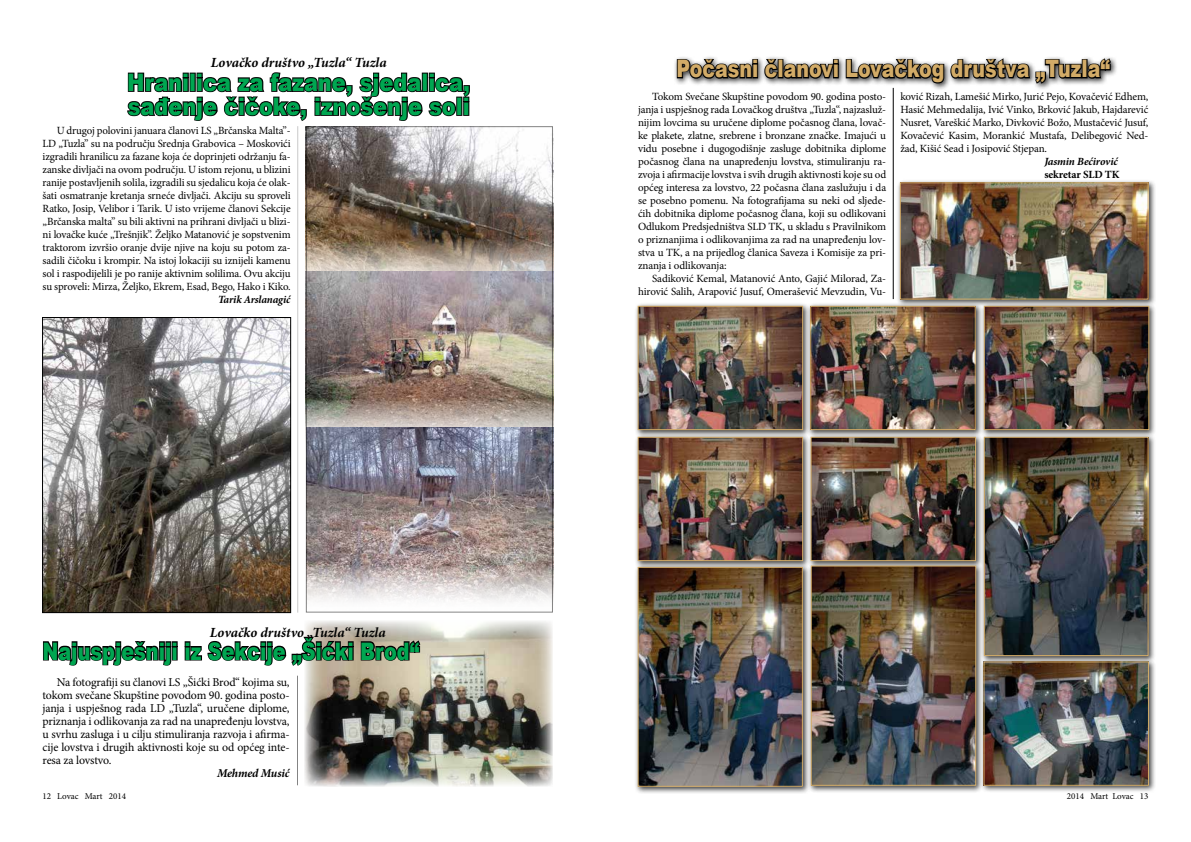
<style>
.page{position:relative;width:1191px;height:842px;background:#fff}
.page>*{position:absolute;margin:0;border:0;box-sizing:border-box;transform-origin:0 0}
.t1{font:900 24.1px/24px "Arial";color:#00a651;scale:.87 1}
.t2{font:900 24.1px "Arial";color:#d2ab67;scale:.79 1}
.t3{font:900 24.1px "Arial";color:#00a651;scale:.8 1}
.t4{font:italic 700 14px "Minion Pro";color:#000}
.t5{font:12px/13px "Minion Pro";letter-spacing:-.01em;color:#000;text-align:justify}
.t6{font:italic 700 12px "Minion Pro";letter-spacing:-.015em;color:#000}
.t7{font:11px/13px "Minion Pro";letter-spacing:-.01em;color:#000;text-align:justify}
.t8{font:italic 700 11px "Minion Pro";letter-spacing:-.015em;color:#000}
.t9{font:700 11px "Minion Pro";letter-spacing:-.01em;color:#000}
.t10{font:9px "Minion Pro";color:#000}
</style>
<div class="page">
<hr style="left:893px;top:88px;width:1px;height:211px;background:#000">
<div style="left:673px;top:55px;width:445px;height:36px;background:#000;opacity:.75"></div>
<svg style="left:676px;top:56px;width:436px;height:29px"></svg>
<svg style="left:127px;top:72px;width:343px;height:49px"></svg>
<hr style="left:297px;top:126px;width:1px;height:487px;background:#918f91">
<img style="left:305px;top:621px;width:248px;height:165px">
<svg style="left:43px;top:635px;width:378px;height:32px"></svg>
<img style="left:308px;top:128px;width:246px;height:143px">
<img style="left:44px;top:319px;width:245px;height:292px">
<div style="left:42px;top:317px;width:249px;height:296px;border:1px solid #000"></div>
<img style="left:308px;top:271px;width:246px;height:186px">
<img style="left:308px;top:427px;width:243px;height:175px">
<div style="left:634px;top:302px;width:176px;height:136px;background:#000;opacity:.75"></div>
<img style="left:639px;top:308px;width:162px;height:120px">
<div style="left:637px;top:306px;width:166px;height:124px;border:1px solid #d2ab67"></div>
<div style="left:806px;top:302px;width:177px;height:136px;background:#000;opacity:.75"></div>
<img style="left:812px;top:308px;width:161px;height:120px">
<div style="left:810px;top:306px;width:165px;height:124px;border:1px solid #d2ab67"></div>
<div style="left:980px;top:302px;width:176px;height:136px;background:#000;opacity:.75"></div>
<img style="left:985px;top:308px;width:162px;height:120px">
<div style="left:983px;top:306px;width:166px;height:124px;border:1px solid #d2ab67"></div>
<div style="left:634px;top:433px;width:176px;height:136px;background:#000;opacity:.75"></div>
<img style="left:639px;top:439px;width:162px;height:120px">
<div style="left:637px;top:437px;width:166px;height:124px;border:1px solid #d2ab67"></div>
<div style="left:807px;top:433px;width:176px;height:136px;background:#000;opacity:.75"></div>
<img style="left:812px;top:439px;width:162px;height:120px">
<div style="left:810px;top:437px;width:166px;height:124px;border:1px solid #d2ab67"></div>
<div style="left:980px;top:433px;width:176px;height:230px;background:#000;opacity:.75"></div>
<img style="left:985px;top:439px;width:161px;height:215px">
<div style="left:983px;top:437px;width:165px;height:219px;border:1px solid #d2ab67"></div>
<div style="left:634px;top:563px;width:176px;height:231px;background:#000;opacity:.75"></div>
<img style="left:639px;top:569px;width:162px;height:216px">
<div style="left:637px;top:567px;width:166px;height:220px;border:1px solid #d2ab67"></div>
<div style="left:807px;top:562px;width:176px;height:231px;background:#000;opacity:.75"></div>
<img style="left:812px;top:567px;width:162px;height:217px">
<div style="left:810px;top:565px;width:166px;height:221px;border:1px solid #d2ab67"></div>
<div style="left:980px;top:658px;width:176px;height:135px;background:#000;opacity:.75"></div>
<img style="left:985px;top:663px;width:162px;height:121px">
<div style="left:983px;top:661px;width:166px;height:125px;border:1px solid #d2ab67"></div>
<div style="left:896px;top:179px;width:260px;height:128px;background:#000;opacity:.75"></div>
<img style="left:902px;top:184px;width:244px;height:114px">
<div style="left:900px;top:182px;width:248px;height:118px;border:1px solid #d2ab67"></div>
<hr style="left:297px;top:676px;width:1px;height:109px;background:#000">
<p class="t4" style="left:211px;top:52px;width:177px">Lovačko društvo „Tuzla“ Tuzla</p>
<h1 class="t1" style="left:127px;top:70px;width:395px">Hranilica za fazane, sjedalica, sađenje čičoke, iznošenje soli</h1>
<p class="t7" style="left:43px;top:124px;width:250px;text-indent:14px">U drugoj polovini januara članovi LS „Brčanska Malta”- LD „Tuzla” su na području Srednja Grabovica – Moskovići izgradili hranilicu za fazane koja će doprinjeti održanju fa&shy;zanske divljači na ovom području. U istom rejonu, u blizini ranije postavljenih solila, izgradili su sjedalicu koja će olak&shy;šati osmatranje kretanja srneće divljači. Akciju su sproveli Ratko, Josip, Velibor i Tarik. U isto vrijeme članovi Sekcije „Brčanska malta” su bili aktivni na prihrani divljači u blizi&shy;ni lovačke kuće „Trešnjik”. Željko Matanović je sopstvenim traktorom izvršio oranje dvije njive na koju su potom za&shy;sadili čičoku i krompir. Na istoj lokaciji su iznijeli kamenu sol i raspodijelili je po ranije aktivnim solilima. Ovu akciju su sproveli: Mirza, Željko, Ekrem, Esad, Bego, Hako i Kiko.</p>
<p class="t8" style="left:218px;top:292px;width:74px">Tarik Arslanagić</p>
<p class="t4" style="left:210px;top:622px;width:177px">Lovačko društvo „Tuzla“ Tuzla</p>
<h1 class="t3" style="left:43px;top:633px;width:472px">Najuspješniji iz Sekcije „Šićki Brod“</h1>
<p class="t5" style="left:43px;top:675px;width:249px;text-indent:14px">Na fotografiji su članovi LS „Šićki Brod“ kojima su, tokom svečane Skupštine povodom 90. godina posto&shy;janja i uspješnog rada LD „Tuzla“, uručene diplome, priznanja i odlikovanja za rad na unapređenju lovstva, u svrhu zasluga i u cilju stimuliranja razvoja i afirma&shy;cije lovstva i drugih aktivnosti koje su od općeg inte&shy;resa za lovstvo.</p>
<p class="t6" style="left:217px;top:764px;width:74px">Mehmed Musić</p>
<h1 class="t2" style="left:676px;top:51px;width:550px">Počasni članovi Lovačkog društva „Tuzla“</h1>
<p class="t7" style="left:900px;top:90px;width:250px">ković Rizah, Lamešić Mirko, Jurić Pejo, Kovačević Edhem, Hasić Mehmedalija, Ivić Vinko, Brković Jakub, Hajdarević Nusret, Vareškić Marko, Divković Božo, Mustačević Jusuf, Kovačević Kasim, Morankić Mustafa, Delibegović Ned&shy;žad, Kišić Sead i Josipović Stjepan.</p>
<p class="t8" style="left:1044px;top:154px;width:75px">Jasmin Bećirović</p>
<p class="t9" style="left:1044px;top:167px;width:77px">sekretar SLD TK</p>
<p class="t7" style="left:638px;top:90px;width:250px;text-indent:14px">Tokom Svečane Skupštine povodom 90. godina posto&shy;janja i uspješnog rada Lovačkog društva „Tuzla“, najzasluž&shy;nijim lovcima su uručene diplome počasnog člana, lovač&shy;ke plakete, zlatne, srebrene i bronzane značke. Imajući u vidu posebne i dugogodišnje zasluge dobitnika diplome počasnog člana na unapređenju lovstva, stimuliranju ra&shy;zvoja i afirmacije lovstva i svih drugih aktivnosti koje su od općeg interesa za lovstvo, 22 počasna člana zaslužuju i da se posebno pomenu. Na fotografijama su neki od sljede&shy;ćih dobitnika diplome počasnog člana, koji su odlikovani Odlukom Predsjedništva SLD TK, u skladu s Pravilnikom o priznanjima i odlikovanjima za rad na unapređenju lov&shy;stva u TK, a na prijedlog članica Saveza i Komisije za pri&shy;znanja i odlikovanja:</p>
<p class="t7" style="left:638px;top:272px;width:250px;text-align:right">Sadiković Kemal, Matanović Anto, Gajić Milorad, Za&shy;hirović Salih, Arapović Jusuf, Omerašević Mevzudin, Vu-</p>
<p class="t10" style="left:43px;top:790px;width:85px">12 Lovac Mart 2014</p>
<p class="t10" style="left:1067px;top:790px;width:83px">2014 Mart Lovac 13</p>
</div>
